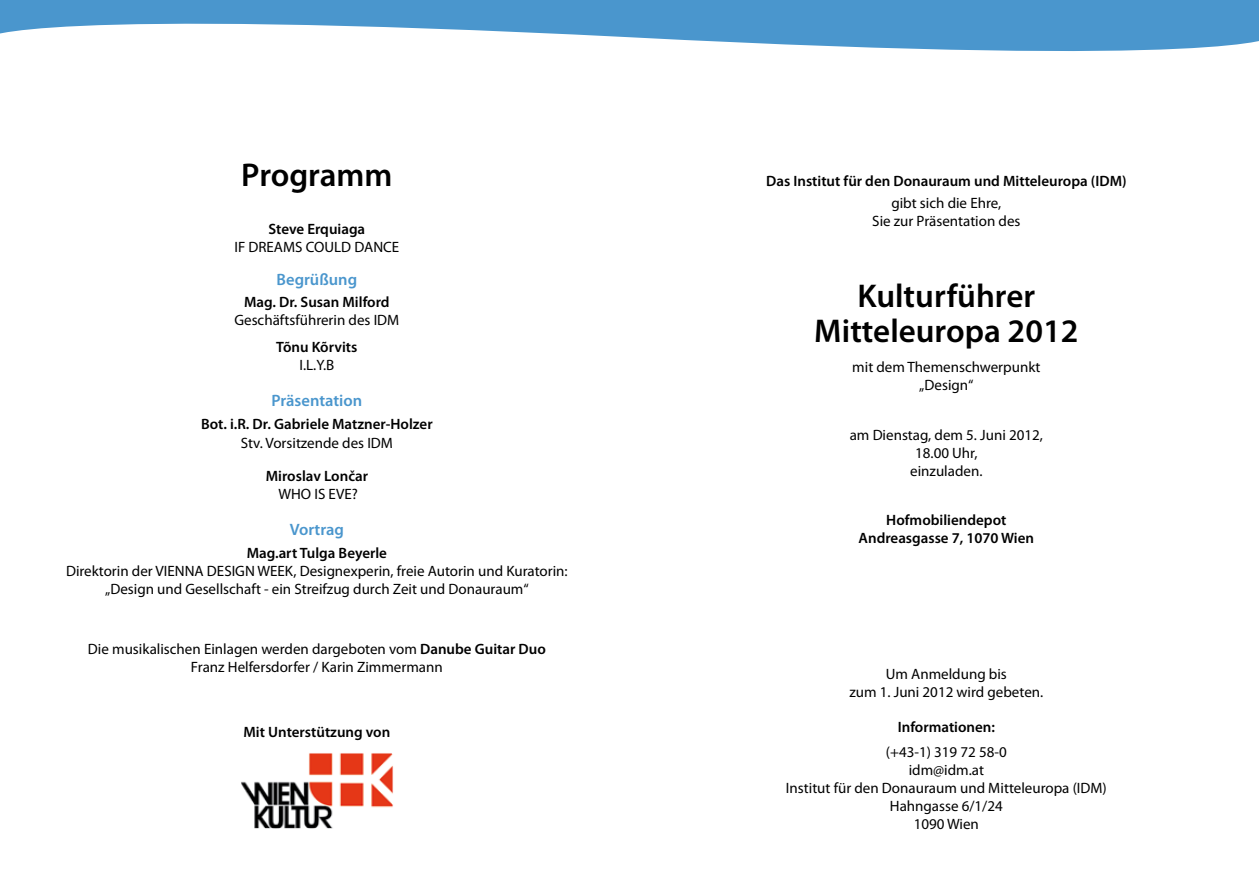
<style>
.page{position:relative;width:1259px;height:893px;background:#fff}
.page>*{position:absolute;margin:0;border:0;box-sizing:border-box;transform-origin:0 0}
.t1{font:600 33px/34.5px "Myriad Pro";color:#000;text-align:center}
.t2{font:600 16.5px "Myriad Pro";color:#4a96cd}
.t3{font:15px/18px "Myriad Pro";color:#000;text-align:center}
.t4{font:600 15px/18px "Myriad Pro";color:#000;text-align:center}
.s1{font-weight:600}
</style>
<div class="page">
<svg style="left:0;top:0;width:1259px;height:51px;fill:#4a96cd"></svg>
<img style="left:242px;top:755px;width:149px;height:72px">
<div style="left:240px;top:753px;width:153px;height:76px;border:1px solid #fff;border-radius:2px"></div>
<h1 class="t1" style="left:241px;top:157px;width:153px">Programm</h1>
<p class="t4" style="left:268px;top:220px;width:98px">Steve Erquiaga</p>
<p class="t3" style="left:234px;top:238px;width:166px">IF DREAMS COULD DANCE</p>
<p class="t2" style="left:277px;top:269px;width:82px">Begrüßung</p>
<p class="t4" style="left:244px;top:293px;width:147px">Mag. Dr. Susan Milford</p>
<p class="t3" style="left:234px;top:311px;width:166px">Geschäftsführerin des IDM</p>
<p class="t4" style="left:276px;top:337px;width:83px">Tõnu Kõrvits</p>
<p class="t3" style="left:299px;top:355px;width:36px">I.L.Y.B</p>
<p class="t2" style="left:271px;top:390px;width:92px">Präsentation</p>
<p class="t4" style="left:201px;top:414px;width:233px">Bot. i.R. Dr. Gabriele Matzner-Holzer</p>
<p class="t3" style="left:241px;top:434px;width:154px">Stv. Vorsitzende des IDM</p>
<p class="t4" style="left:266px;top:466px;width:104px">Miroslav Lončar</p>
<p class="t3" style="left:278px;top:485px;width:81px">WHO IS EVE?</p>
<p class="t2" style="left:290px;top:519px;width:56px">Vortrag</p>
<p class="t4" style="left:247px;top:543px;width:142px">Mag.art Tulga Beyerle</p>
<p class="t3" style="left:66px;top:561px;width:503px">Direktorin der VIENNA DESIGN WEEK, Designexperin, freie Autorin und Kuratorin: „Design und Gesellschaft - ein Streifzug durch Zeit und Donauraum“</p>
<p class="t3" style="left:88px;top:640px;width:459px">Die musikalischen Einlagen werden dargeboten vom <span class="s1">Danube Guitar Duo<br></span>Franz Helfersdorfer / Karin Zimmermann</p>
<p class="t4" style="left:243px;top:723px;width:148px">Mit Unterstützung von</p>
<p class="t4" style="left:766px;top:171px;width:362px">Das Institut für den Donauraum und Mitteleuropa (IDM)</p>
<p class="t3" style="left:872px;top:194px;width:150px">gibt sich die Ehre,<br>Sie zur Präsentation des</p>
<h1 class="t1" style="left:814px;top:278px;width:266px">Kulturführer<br>Mitteleuropa 2012</h1>
<p class="t3" style="left:852px;top:358px;width:190px">mit dem Themenschwerpunkt „Design“</p>
<p class="t3" style="left:849px;top:426px;width:195px">am Dienstag, dem 5. Juni 2012,<br>18.00 Uhr,<br>einzuladen.</p>
<p class="t4" style="left:858px;top:511px;width:177px">Hofmobiliendepot<br>Andreasgasse 7, 1070 Wien</p>
<p class="t3" style="left:849px;top:665px;width:195px">Um Anmeldung bis<br>zum 1. Juni 2012 wird gebeten.</p>
<p class="t4" style="left:897px;top:718px;width:99px">Informationen:</p>
<p class="t3" style="left:786px;top:742px;width:322px">(+43-1) 319 72 58-0<br>idm@idm.at<br>Institut für den Donauraum und Mitteleuropa (IDM)<br>Hahngasse 6/1/24<br>1090 Wien</p>
</div>
